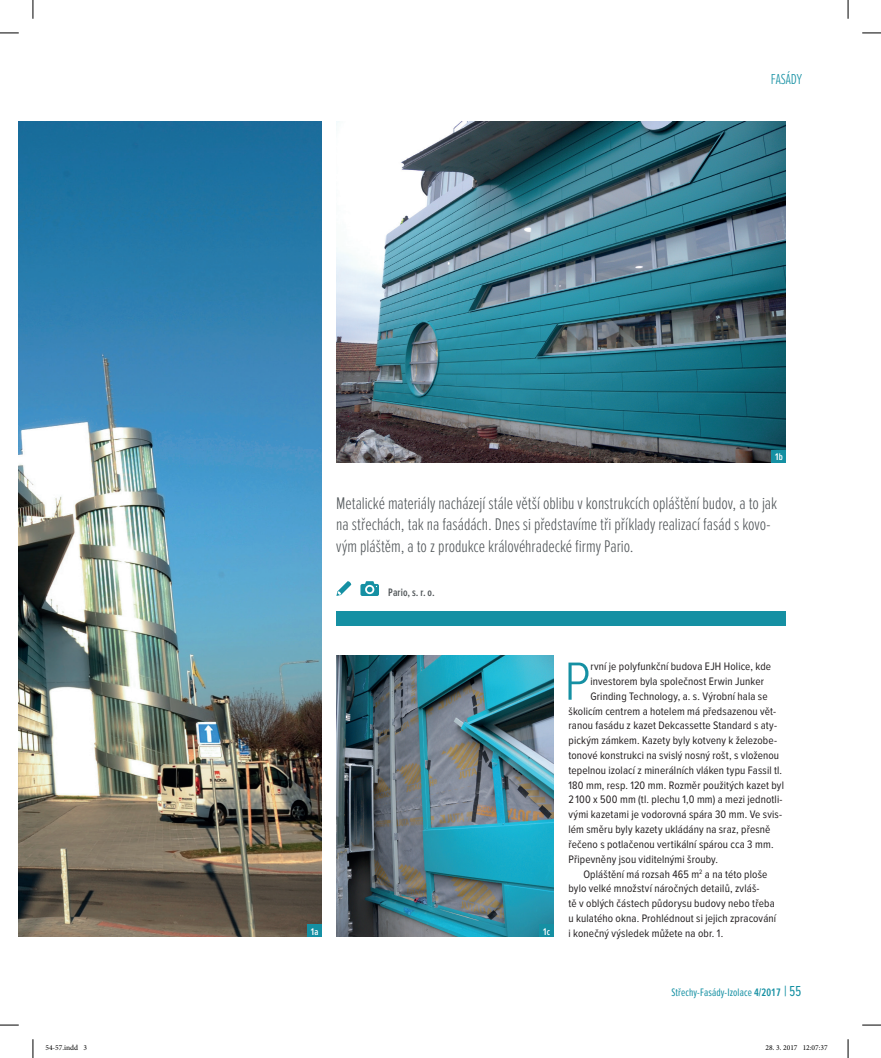
<style>
.page{position:relative;width:881px;height:1058px;background:#fff}
.page>*{position:absolute;margin:0;border:0;box-sizing:border-box;transform-origin:0 0}
.t1{font:300 55.62px "Proxima Nova Cond";color:#1590a3}
.t2{font:300 17.5px/21.2px "Proxima Nova Ex Cn";color:#515659}
.t3{font:300 15px "Proxima Nova Ex Cn";color:#1590a3}
.t4{font:11.25px "Proxima Nova Cond";letter-spacing:.01em;color:#231f20}
.t5{font:11.25px "Proxima Nova Ex Cn";letter-spacing:.01em;color:#1590a3}
.t6{font:600 11.25px "Proxima Nova Ex Cn";letter-spacing:.01em;color:#515659}
.t7{font:600 10px "Proxima Nova Ex Cn";color:#fff}
.t8{font:7.5px "Minion Pro";color:#000}
.s1{font-weight:600}
.s2{font-size:15px}
</style>
<div class="page">
<img style="left:19px;top:122px;width:302px;height:815px">
<div style="left:336px;top:611px;width:450px;height:15px;background:#1590a3"></div>
<img style="left:336px;top:122px;width:450px;height:341px">
<img style="left:336px;top:655px;width:218px;height:282px">
<svg style="left:336px;top:581px;width:15px;height:15px"></svg>
<svg style="left:360px;top:581px;width:19px;height:15px"></svg>
<div style="left:307px;top:924px;width:14px;height:13px;background:#1590a3"></div>
<div style="left:539px;top:924px;width:15px;height:13px;background:#1590a3"></div>
<div style="left:772px;top:450px;width:14px;height:13px;background:#1590a3"></div>
<svg style="left:0;top:32px;width:19px;height:2px"></svg>
<svg style="left:862px;top:32px;width:19px;height:2px"></svg>
<svg style="left:0;top:1024px;width:19px;height:2px"></svg>
<svg style="left:862px;top:1024px;width:19px;height:2px"></svg>
<svg style="left:32px;top:0;width:2px;height:19px"></svg>
<svg style="left:32px;top:1039px;width:2px;height:19px"></svg>
<svg style="left:847px;top:0;width:2px;height:19px"></svg>
<svg style="left:847px;top:1039px;width:2px;height:19px"></svg>
<h3 class="t3" style="left:771px;top:71px;width:32px">FASÁDY</h3>
<p class="t7" style="left:775px;top:452px;width:10px">1b</p>
<p class="t2" style="left:336px;top:493px;width:442px">Metalické materiály nacházejí stále větší oblibu v konstrukcích opláštění budov, a to jak na střechách, tak na fasádách. Dnes si představíme tři příklady realizací fasád s kovo&shy;vým pláštěm, a to z produkce královéhradecké firmy Pario.</p>
<p class="t6" style="left:388px;top:586px;width:48px">Pario, s. r. o.</p>
<p class="t7" style="left:310px;top:926px;width:10px">1a</p>
<p class="t7" style="left:543px;top:926px;width:9px">1c</p>
<h1 class="t1" style="left:564px;top:648px;width:28px">P</h1>
<p class="t4" style="left:590px;top:660px;width:182px">rvní je polyfunkční budova EJH Holice, kde</p>
<p class="t4" style="left:590px;top:674px;width:175px">investorem byla společnost Erwin Junker</p>
<p class="t4" style="left:590px;top:689px;width:179px">Grinding Technology, a. s. Výrobní hala se</p>
<p class="t4" style="left:568px;top:704px;width:209px">školicím centrem a hotelem má předsazenou vět-</p>
<p class="t4" style="left:568px;top:719px;width:210px">ranou fasádu z kazet Dekcassette Standard s aty-</p>
<p class="t4" style="left:568px;top:734px;width:210px">pickým zámkem. Kazety byly kotveny k železobe-</p>
<p class="t4" style="left:568px;top:749px;width:212px">tonové konstrukci na svislý nosný rošt, s vloženou</p>
<p class="t4" style="left:568px;top:763px;width:215px">tepelnou izolací z minerálních vláken typu Fassil tl.</p>
<p class="t4" style="left:568px;top:778px;width:217px">180 mm, resp. 120 mm. Rozměr použitých kazet byl</p>
<p class="t4" style="left:568px;top:793px;width:215px">2 100 x 500 mm (tl. plechu 1,0 mm) a mezi jednotli-</p>
<p class="t4" style="left:568px;top:808px;width:215px">vými kazetami je vodorovná spára 30 mm. Ve svis-</p>
<p class="t4" style="left:568px;top:823px;width:204px">lém směru byly kazety ukládány na sraz, přesně</p>
<p class="t4" style="left:568px;top:837px;width:207px">řečeno s potlačenou vertikální spárou cca 3 mm.</p>
<p class="t4" style="left:568px;top:852px;width:151px">Připevněny jsou viditelnými šrouby.</p>
<p class="t4" style="left:583px;top:867px;width:186px">Opláštění má rozsah 465 m<sup>2</sup> a na této ploše</p>
<p class="t4" style="left:568px;top:882px;width:193px">bylo velké množství náročných detailů, zvláš-</p>
<p class="t4" style="left:568px;top:897px;width:208px">tě v oblých částech půdorysu budovy nebo třeba</p>
<p class="t4" style="left:568px;top:912px;width:209px">u kulatého okna. Prohlédnout si jejich zpracování</p>
<p class="t4" style="left:568px;top:926px;width:156px">i konečný výsledek můžete na obr. 1.</p>
<p class="t5" style="left:671px;top:986px;width:131px">Střechy-Fasády-Izolace <span class="s1">4/2017</span> <span class="s2">| 55</span></p>
<p class="t8" style="left:45px;top:1043px;width:43px">54-57.indd 3</p>
<p class="t8" style="left:765px;top:1043px;width:64px">28. 3. 2017 12:07:37</p>
</div>
